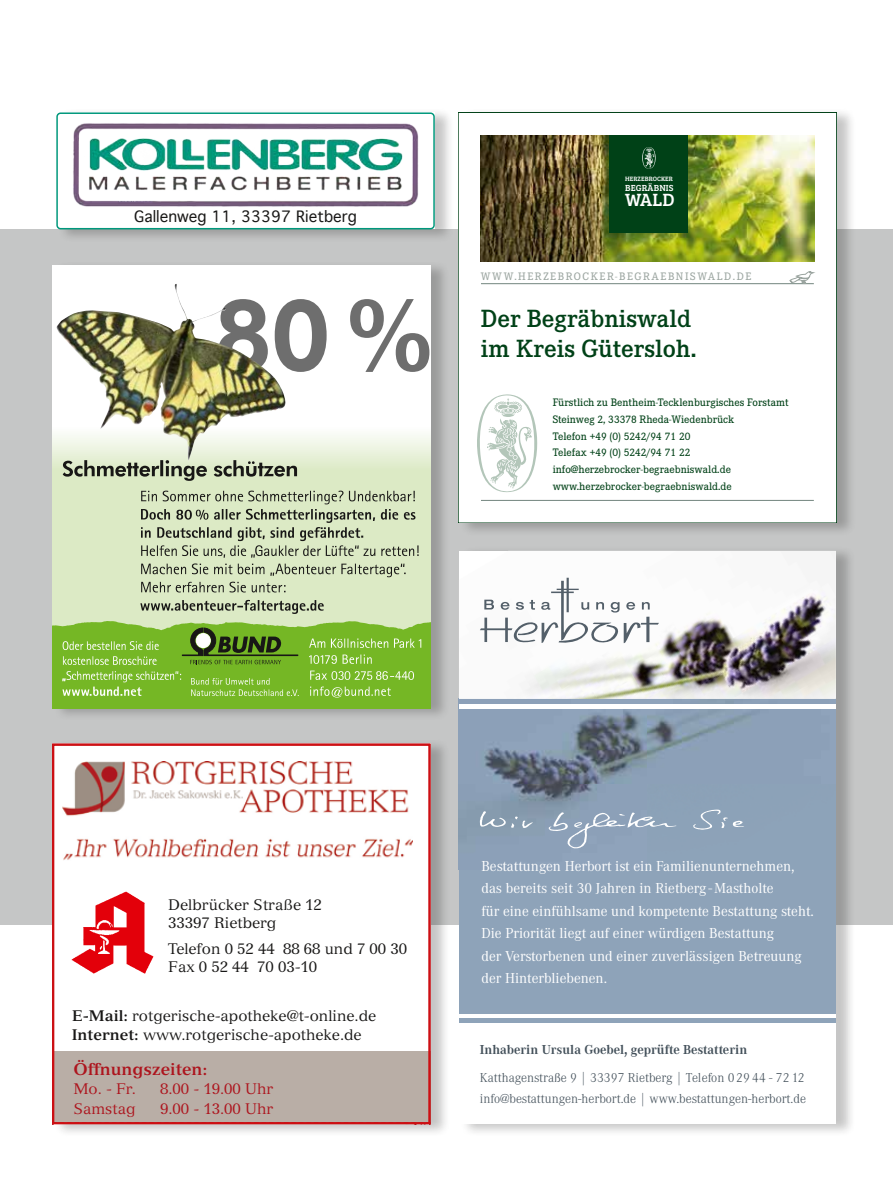
<style>
.page{position:relative;width:893px;height:1191px;background:#fff}
.page>*{position:absolute;margin:0;border:0;box-sizing:border-box;transform-origin:0 0}
.t1{font:600 25.8px/30.2px "Corporate E";color:#004117}
.t2{font:18.3px "Bree Serif";color:#fff}
.t3{font:700 16.5px "Versailles";color:#ad151e}
.t4{font:15px/22.5px "Corporate A";color:#fff}
.t5{font:15px/18px "Versailles";color:#181716}
.t6{font:15px "Versailles";color:#ad151e}
.t7{font:15px "Geneva";color:#181716}
.t8{font:300 13.5px/21px "Corporate A";color:#43505a}
.t9{font:700 13.5px "Corporate A";color:#43505a}
.t10{font:500 11.25px/17px "Corporate E";color:#004117}
.t11{font:500 11.25px "Corporate E";letter-spacing:.14em;color:#9ba5a0}
.t12{font:9.15px "Bree Serif";letter-spacing:.015em;color:#fff}
.t13{font:6.45px "Bree Serif";letter-spacing:.015em;color:#fff}
.s1{font-weight:700}
</style>
<div class="page">
<div style="left:0;top:229px;width:893px;height:696px;background:#c5c6c6"></div>
<div style="left:460px;top:546px;width:396px;height:591px;background:#181716;opacity:.25"></div>
<div style="left:459px;top:551px;width:377px;height:572px;background:#fff"></div>
<div style="left:459px;top:699px;width:377px;height:314px;background:#8ea3b9"></div>
<img style="left:459px;top:551px;width:377px;height:298px">
<svg style="left:480px;top:578px;width:179px;height:70px"></svg>
<hr style="left:459px;top:704px;width:377px;height:4px;background:#fff">
<svg style="left:693px;top:809px;width:51px;height:21px"></svg>
<svg style="left:549px;top:812px;width:127px;height:36px"></svg>
<svg style="left:480px;top:811px;width:53px;height:17px"></svg>
<hr style="left:459px;top:1018px;width:377px;height:4px;background:#8ea3b9">
<div style="left:460px;top:108px;width:396px;height:428px;background:#181716;opacity:.25"></div>
<div style="left:458px;top:112px;width:379px;height:411px;background:#fff"></div>
<hr style="left:481px;top:500px;width:333px;height:1px;background:#72857e">
<hr style="left:481px;top:283px;width:333px;height:1px;background:#72857e">
<svg style="left:789px;top:271px;width:25px;height:13px"></svg>
<img style="left:481px;top:135px;width:333px;height:126px">
<div style="left:610px;top:135px;width:78px;height:97px;background:#004117"></div>
<svg style="left:642px;top:147px;width:14px;height:22px"></svg>
<svg style="left:477px;top:394px;width:60px;height:99px"></svg>
<div style="left:458px;top:112px;width:379px;height:411px;border:1px solid #004117"></div>
<div style="left:54px;top:739px;width:396px;height:398px;background:#181716;opacity:.25"></div>
<svg style="left:55px;top:746px;width:373px;height:375px"></svg>
<div style="left:52px;top:743px;width:379px;height:381px;border:2px solid #cd0f13"></div>
<div style="left:58px;top:108px;width:396px;height:135px;background:#181716;opacity:.25"></div>
<div style="left:56px;top:112px;width:379px;height:117px;background:#fff"></div>
<img style="left:73px;top:123px;width:346px;height:84px">
<div style="left:56px;top:112px;width:379px;height:117px;border:2px solid #00987c;border-radius:4px"></div>
<div style="left:54px;top:260px;width:396px;height:461px;background:#181716;opacity:.25"></div>
<div style="left:52px;top:265px;width:379px;height:443px;background:#fff"></div>
<div style="left:52px;top:469px;width:378px;height:239px;background:#dceac5"></div>
<div style="left:52px;top:426px;width:378px;height:44px;background:linear-gradient(to bottom,#fff,#ddeac8)"></div>
<svg style="left:141px;top:490px;width:278px;height:102px"></svg>
<svg style="left:140px;top:600px;width:184px;height:14px"></svg>
<svg style="left:63px;top:460px;width:234px;height:21px"></svg>
<svg style="left:218px;top:299px;width:211px;height:73px"></svg>
<img style="left:56px;top:284px;width:155px;height:178px">
<svg style="left:52px;top:620px;width:379px;height:88px;background:#80b83b"></svg>
<p class="t7" style="left:134px;top:208px;width:224px">Gallenweg 11, 33397 Rietberg</p>
<p class="t13" style="left:625px;top:174px;width:49px">HERZEBROCKER</p>
<p class="t12" style="left:625px;top:181px;width:50px">BEGRÄBNIS</p>
<p class="t2" style="left:625px;top:186px;width:51px">WALD</p>
<p class="t11" style="left:481px;top:270px;width:272px">WWW.HERZEBROCKER-BEGRAEBNISWALD.DE</p>
<h1 class="t1" style="left:481px;top:303px;width:217px">Der Begräbniswald im Kreis Gütersloh.</h1>
<p class="t10" style="left:553px;top:394px;width:237px">Fürstlich zu Bentheim-Tecklenburgisches Forstamt Steinweg 2, 33378 Rheda-Wiedenbrück<br>Telefon +49 (0) 5242/94 71 20<br>Telefax +49 (0) 5242/94 71 22 info@herzebrocker-begraebniswald.de www.herzebrocker-begraebniswald.de</p>
<p class="t5" style="left:168px;top:895px;width:155px">Delbrücker Straße 12<br>33397 Rietberg</p>
<p class="t5" style="left:168px;top:939px;width:240px">Telefon 0 52 44 88 68 und 7 00 30<br>Fax 0 52 44 70 03-10</p>
<p class="t5" style="left:72px;top:1005px;width:306px;line-height:19.5px"><span class="s1">E-Mail:</span> rotgerische-apotheke@t-online.de<br><span class="s1">Internet:</span> www.rotgerische-apotheke.de</p>
<p class="t3" style="left:73px;top:1058px;width:136px">Öffnungszeiten:</p>
<p class="t6" style="left:73px;top:1079px;width:64px">Mo. - Fr.</p>
<p class="t6" style="left:160px;top:1079px;width:115px">8.00 - 19.00 Uhr</p>
<p class="t6" style="left:73px;top:1099px;width:64px">Samstag</p>
<p class="t6" style="left:160px;top:1099px;width:115px">9.00 - 13.00 Uhr</p>
<p class="t4" style="left:481px;top:855px;width:334px">Bestattungen Herbort ist ein Familienunternehmen, das bereits seit 30 Jahren in Rietberg - Mastholte<br>für eine einfühlsame und kompetente Bestattung steht.<br>Die Priorität liegt auf einer würdigen Bestattung<br>der Verstorbenen und einer zuverlässigen Betreuung der Hinterbliebenen.</p>
<p class="t9" style="left:480px;top:1042px;width:269px">Inhaberin Ursula Goebel, geprüfte Bestatterin</p>
<p class="t8" style="left:480px;top:1067px;width:328px">Katthagenstraße 9 | 33397 Rietberg | Telefon 0 29 44 - 72 12 info@bestattungen-herbort.de | www.bestattungen-herbort.de</p>
</div>
